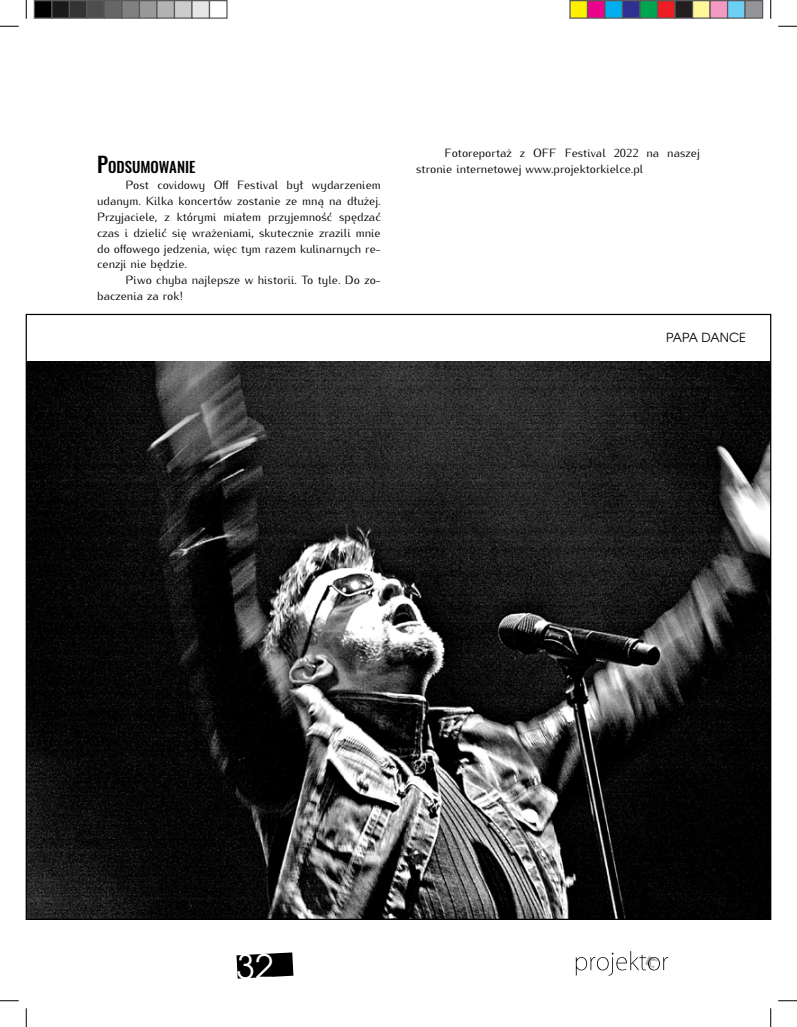
<style>
.page{position:relative;width:797px;height:1027px;background:#fff}
.page>*{position:absolute;margin:0;border:0;box-sizing:border-box;transform-origin:0 0}
.t1{font:33.62px "Te X Gyre Adventor";color:#fff}
.t2{font:500 14.88px "Oswald";color:#000}
.t3{font:12.5px "Te X Gyre Adventor";color:#000}
.t4{font:11.88px/15.9px "Kurier";color:#000}
.s1{font-size:21.25px}
</style>
<div class="page">
<svg style="left:236px;top:952px;width:57px;height:27px;background:#272727"></svg>
<svg style="left:575px;top:951px;width:93px;height:25px"></svg>
<img style="left:28px;top:362px;width:741px;height:556px">
<svg style="left:0;top:25px;width:19px;height:2px"></svg>
<svg style="left:778px;top:25px;width:19px;height:2px"></svg>
<svg style="left:0;top:1000px;width:19px;height:1px"></svg>
<svg style="left:778px;top:1000px;width:19px;height:1px"></svg>
<svg style="left:25px;top:0;width:2px;height:19px"></svg>
<svg style="left:25px;top:1008px;width:2px;height:19px"></svg>
<svg style="left:770px;top:0;width:1px;height:19px"></svg>
<svg style="left:770px;top:1008px;width:1px;height:19px"></svg>
<div style="left:34px;top:1px;width:18px;height:17px;background:#000"></div>
<div style="left:34px;top:0;width:18px;height:19px;border:1px solid #595959"></div>
<div style="left:52px;top:1px;width:17px;height:17px;background:#1a1a1a"></div>
<div style="left:51px;top:0;width:19px;height:19px;border:1px solid #595959"></div>
<div style="left:69px;top:1px;width:18px;height:17px;background:#333"></div>
<div style="left:69px;top:0;width:19px;height:19px;border:1px solid #595959"></div>
<div style="left:87px;top:1px;width:17px;height:17px;background:#4d4d4d"></div>
<div style="left:86px;top:0;width:19px;height:19px;border:1px solid #595959"></div>
<div style="left:104px;top:1px;width:18px;height:17px;background:#666"></div>
<div style="left:104px;top:0;width:18px;height:19px;border:1px solid #595959"></div>
<div style="left:122px;top:1px;width:17px;height:17px;background:#808080"></div>
<div style="left:121px;top:0;width:19px;height:19px;border:1px solid #595959"></div>
<div style="left:139px;top:1px;width:18px;height:17px;background:#999"></div>
<div style="left:139px;top:0;width:19px;height:19px;border:1px solid #595959"></div>
<div style="left:157px;top:1px;width:17px;height:17px;background:#b3b3b3"></div>
<div style="left:156px;top:0;width:19px;height:19px;border:1px solid #595959"></div>
<div style="left:174px;top:1px;width:18px;height:17px;background:#ccc"></div>
<div style="left:174px;top:0;width:18px;height:19px;border:1px solid #595959"></div>
<div style="left:192px;top:1px;width:17px;height:17px;background:#e6e6e6"></div>
<div style="left:191px;top:0;width:19px;height:19px;border:1px solid #595959"></div>
<div style="left:209px;top:0;width:19px;height:19px;border:1px solid #595959"></div>
<div style="left:570px;top:1px;width:17px;height:17px;background:#fff101"></div>
<div style="left:569px;top:0;width:19px;height:19px;border:1px solid #595959"></div>
<div style="left:587px;top:1px;width:18px;height:17px;background:#ed028c"></div>
<div style="left:587px;top:0;width:18px;height:19px;border:1px solid #595959"></div>
<div style="left:605px;top:1px;width:17px;height:17px;background:#00aeef"></div>
<div style="left:604px;top:0;width:19px;height:19px;border:1px solid #595959"></div>
<div style="left:622px;top:1px;width:18px;height:17px;background:#2e3092"></div>
<div style="left:622px;top:0;width:18px;height:19px;border:1px solid #595959"></div>
<div style="left:640px;top:1px;width:17px;height:17px;background:#00a54f"></div>
<div style="left:639px;top:0;width:19px;height:19px;border:1px solid #595959"></div>
<div style="left:657px;top:1px;width:18px;height:17px;background:#ee1d23"></div>
<div style="left:657px;top:0;width:18px;height:19px;border:1px solid #595959"></div>
<div style="left:675px;top:1px;width:17px;height:17px;background:#231f20"></div>
<div style="left:674px;top:0;width:19px;height:19px;border:1px solid #595959"></div>
<div style="left:692px;top:1px;width:18px;height:17px;background:#fff79a"></div>
<div style="left:692px;top:0;width:18px;height:19px;border:1px solid #595959"></div>
<div style="left:710px;top:1px;width:17px;height:17px;background:#f499c2"></div>
<div style="left:709px;top:0;width:19px;height:19px;border:1px solid #595959"></div>
<div style="left:727px;top:1px;width:18px;height:17px;background:#6bcff6"></div>
<div style="left:727px;top:0;width:18px;height:19px;border:1px solid #595959"></div>
<div style="left:745px;top:1px;width:17px;height:17px;background:#939598"></div>
<div style="left:744px;top:0;width:19px;height:19px;border:1px solid #595959"></div>
<p class="t2" style="left:97px;top:157px;width:100px"><span class="s1">P</span>ODSUMOWANIE</p>
<p class="t4" style="left:97px;top:176px;width:285px;text-align:justify;text-indent:28px">Post covidowy Off Festival był wydarzeniem udanym. Kilka koncertów zostanie ze mną na dłużej.<br>Przyjaciele, z którymi miałem przyjemność spędzać czas i dzielić się wrażeniami, skutecznie zrazili mnie do offowego jedzenia, więc tym razem kulinarnych re&shy;cenzji nie będzie.</p>
<p class="t4" style="left:97px;top:271px;width:285px;text-indent:28px">Piwo chyba najlepsze w historii. To tyle. Do zo&shy;baczenia za rok!</p>
<p class="t4" style="left:416px;top:144px;width:285px;text-indent:28px">Fotoreportaż z OFF Festival 2022 na naszej stronie internetowej www.projektorkielce.pl</p>
<p class="t3" style="left:666px;top:328px;width:81px">PAPA DANCE</p>
<h1 class="t1" style="left:236px;top:940px;width:39px">32</h1>
</div>
